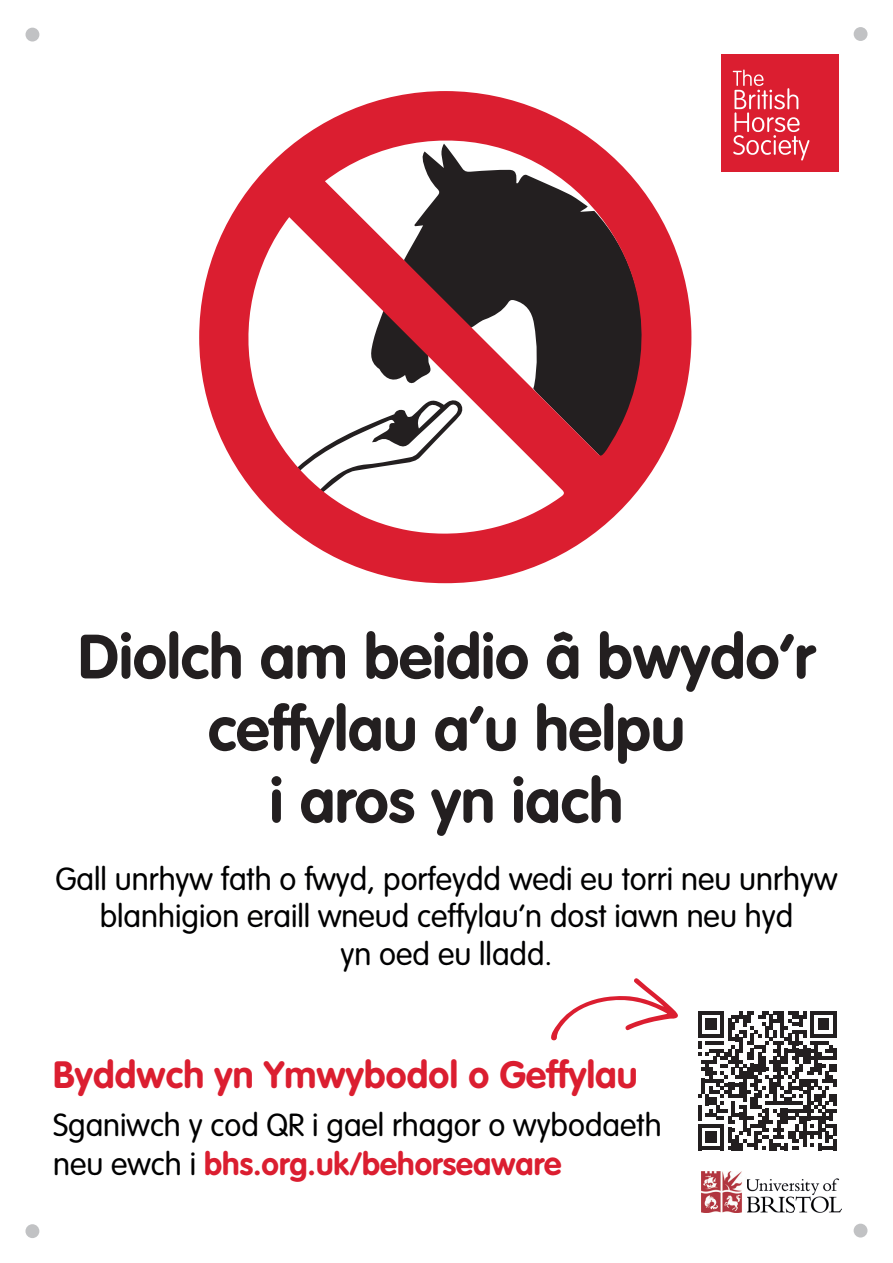
<style>
.page{position:relative;width:893px;height:1263px;background:#fff}
.page>*{position:absolute;margin:0;border:0;box-sizing:border-box;transform-origin:0 0}
.t1{font:700 61.5px/72px "VAG Rounded";color:#231f20;text-align:center}
.t2{font:700 37.5px "VAG Rounded";letter-spacing:.005em;color:#db1e30}
.t3{font:300 31.5px/37.5px "VAG Rounded";color:#000001}
.s1{font-weight:700;color:#db1e30}
.s2{font-weight:700;font-size:32.4px;color:#db1e30}
</style>
<div class="page">
<img style="left:701px;top:1172px;width:140px;height:40px">
<svg style="left:698px;top:1011px;width:139px;height:139px"></svg>
<hr style="left:833px;top:1124px;width:4px;height:11px;background:#231f20">
<hr style="left:833px;top:1139px;width:4px;height:11px;background:#231f20">
<div style="left:721px;top:54px;width:118px;height:117px;background:#db1e30"></div>
<svg style="left:733px;top:70px;width:76px;height:90px"></svg>
<svg style="left:551px;top:978px;width:127px;height:63px"></svg>
<div style="left:26px;top:28px;width:13px;height:14px;background:#c1c2c4;border-radius:50%"></div>
<div style="left:854px;top:27px;width:13px;height:14px;background:#c1c2c4;border-radius:50%"></div>
<div style="left:25px;top:1224px;width:14px;height:14px;background:#c1c2c4;border-radius:50%"></div>
<div style="left:854px;top:1224px;width:13px;height:13px;background:#c1c2c4;border-radius:50%"></div>
<svg style="left:199px;top:91px;width:493px;height:493px"></svg>
<h1 class="t1" style="left:78px;top:623px;width:738px">Diolch am beidio â bwydo’r ceffylau a’u helpu<br>i aros yn iach</h1>
<p class="t3" style="left:56px;top:861px;width:783px;text-align:center">Gall unrhyw fath o fwyd, porfeydd wedi eu torri neu unrhyw blanhigion eraill wneud ceffylau’n dost iawn neu hyd<br>yn oed eu lladd.</p>
<p class="t2" style="left:53px;top:1052px;width:586px">Byddwch yn Ymwybodol o Geffylau</p>
<p class="t3" style="left:53px;top:1106px;width:610px;line-height:38.8px">Sganiwch y cod QR i gael rhagor o wybodaeth neu ewch i <span class="s1">bhs.org.uk/behorseawar</span><span class="s2">e</span></p>
</div>
